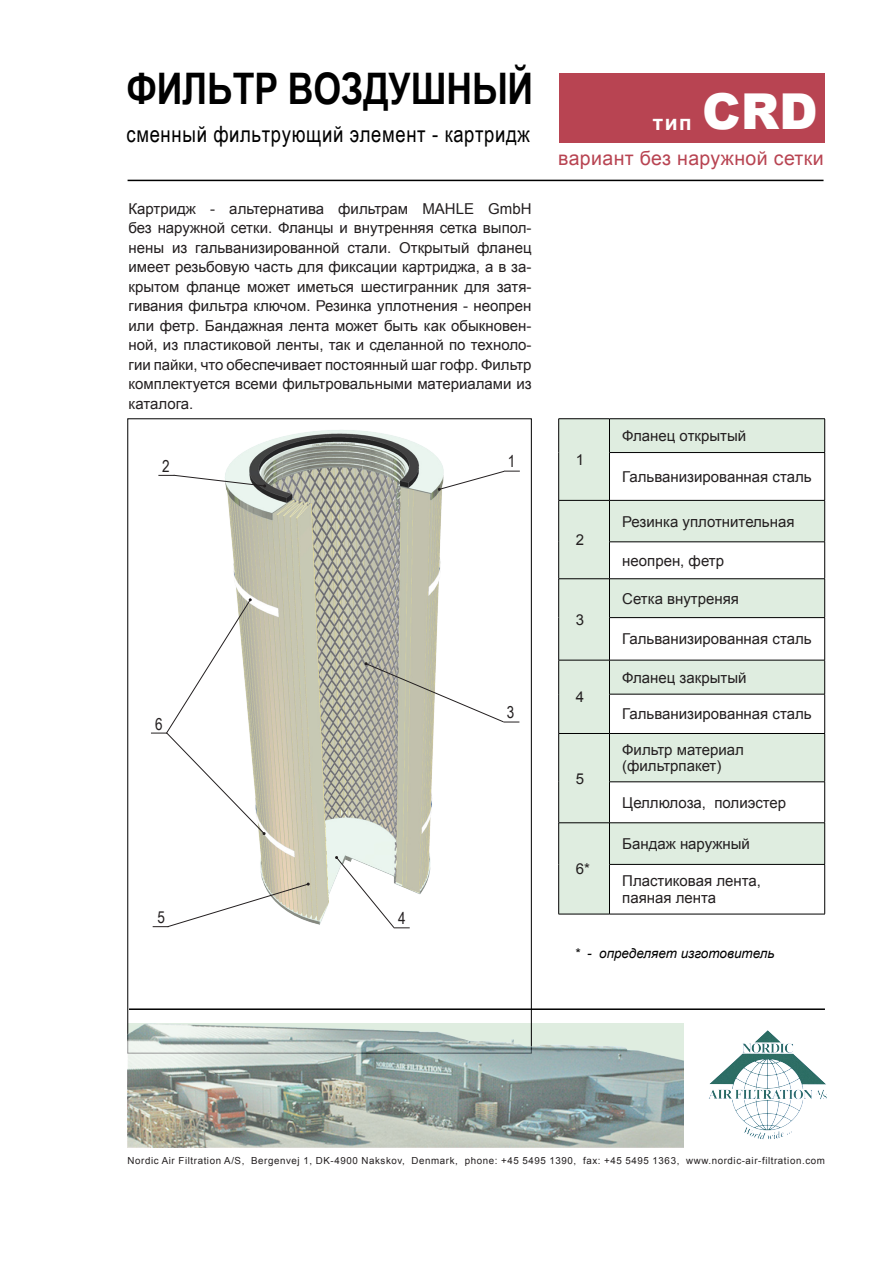
<style>
.page{position:relative;width:893px;height:1263px;background:#fff}
.page>*{position:absolute;margin:0;border:0;box-sizing:border-box;transform-origin:0 0}
.t1{font:900 49.5px "Arial";color:#fff}
.t2{font:700 43.5px "Arial Narrow";letter-spacing:-.005em;color:#000}
.t3{font:22.5px "Arial Narrow";letter-spacing:.03em;color:#000}
.t4{font:700 21px "Arial";color:#fff}
.t5{font:19.5px "Arial";letter-spacing:.02em;color:#b84452}
.t6{font:16.5px "Arial Narrow";color:#231f20}
.t7{font:15px/19.5px "Arial";color:#231f20}
.t8{font:italic 13.5px "Arial";color:#000}
.t9{font:9.75px "Arial";letter-spacing:.06em;color:#231f20}
</style>
<div class="page">
<div style="left:559px;top:73px;width:266px;height:69px;background:#b84452"></div>
<img style="left:709px;top:1030px;width:118px;height:109px">
<img style="left:225px;top:430px;width:219px;height:495px">
<svg style="left:559px;top:419px;width:265px;height:495px;fill:#dfede0"></svg>
<div style="left:609px;top:452px;width:216px;height:48px;background:#fff"></div>
<hr style="left:558px;top:418px;width:51px;height:1px;background:#000">
<hr style="left:558px;top:419px;width:1px;height:33px;background:#000">
<hr style="left:558px;top:452px;width:1px;height:48px;background:#000">
<hr style="left:609px;top:418px;width:216px;height:1px;background:#000">
<hr style="left:609px;top:419px;width:1px;height:33px;background:#000">
<hr style="left:824px;top:419px;width:1px;height:33px;background:#000">
<hr style="left:609px;top:452px;width:216px;height:1px;background:#000">
<hr style="left:609px;top:453px;width:1px;height:47px;background:#000">
<hr style="left:824px;top:453px;width:1px;height:47px;background:#000">
<hr style="left:558px;top:500px;width:51px;height:1px;background:#000">
<hr style="left:558px;top:501px;width:1px;height:41px;background:#000">
<hr style="left:558px;top:542px;width:1px;height:36px;background:#000">
<hr style="left:609px;top:500px;width:216px;height:1px;background:#000">
<hr style="left:609px;top:501px;width:1px;height:41px;background:#000">
<hr style="left:824px;top:501px;width:1px;height:41px;background:#000">
<hr style="left:609px;top:542px;width:216px;height:1px;background:#000">
<hr style="left:609px;top:542px;width:1px;height:36px;background:#000">
<hr style="left:824px;top:542px;width:1px;height:36px;background:#000">
<hr style="left:558px;top:578px;width:51px;height:1px;background:#000">
<hr style="left:558px;top:579px;width:1px;height:39px;background:#000">
<hr style="left:558px;top:618px;width:1px;height:42px;background:#000">
<hr style="left:609px;top:578px;width:216px;height:1px;background:#000">
<hr style="left:609px;top:579px;width:1px;height:38px;background:#000">
<hr style="left:824px;top:579px;width:1px;height:38px;background:#000">
<hr style="left:609px;top:617px;width:216px;height:1px;background:#000">
<hr style="left:609px;top:618px;width:1px;height:42px;background:#000">
<hr style="left:824px;top:618px;width:1px;height:42px;background:#000">
<hr style="left:558px;top:660px;width:51px;height:1px;background:#000">
<hr style="left:558px;top:660px;width:1px;height:34px;background:#000">
<hr style="left:558px;top:694px;width:1px;height:39px;background:#000">
<hr style="left:609px;top:660px;width:216px;height:1px;background:#000">
<hr style="left:609px;top:660px;width:1px;height:34px;background:#000">
<hr style="left:824px;top:660px;width:1px;height:34px;background:#000">
<hr style="left:609px;top:694px;width:216px;height:1px;background:#000">
<hr style="left:609px;top:694px;width:1px;height:39px;background:#000">
<hr style="left:824px;top:694px;width:1px;height:39px;background:#000">
<hr style="left:558px;top:733px;width:51px;height:1px;background:#000">
<hr style="left:558px;top:734px;width:1px;height:48px;background:#000">
<hr style="left:558px;top:782px;width:1px;height:40px;background:#000">
<hr style="left:609px;top:733px;width:216px;height:1px;background:#000">
<hr style="left:609px;top:734px;width:1px;height:48px;background:#000">
<hr style="left:824px;top:734px;width:1px;height:48px;background:#000">
<hr style="left:609px;top:781px;width:216px;height:1px;background:#000">
<hr style="left:609px;top:782px;width:1px;height:40px;background:#000">
<hr style="left:824px;top:782px;width:1px;height:40px;background:#000">
<hr style="left:558px;top:822px;width:51px;height:1px;background:#000">
<hr style="left:558px;top:823px;width:1px;height:41px;background:#000">
<hr style="left:558px;top:864px;width:1px;height:50px;background:#000">
<hr style="left:609px;top:822px;width:216px;height:1px;background:#000">
<hr style="left:609px;top:823px;width:1px;height:41px;background:#000">
<hr style="left:824px;top:823px;width:1px;height:41px;background:#000">
<hr style="left:609px;top:864px;width:216px;height:1px;background:#000">
<hr style="left:609px;top:865px;width:1px;height:49px;background:#000">
<hr style="left:824px;top:865px;width:1px;height:49px;background:#000">
<hr style="left:558px;top:914px;width:51px;height:1px;background:#000">
<hr style="left:609px;top:914px;width:216px;height:1px;background:#000">
<hr style="left:128px;top:180px;width:695px;height:1px;background:#000">
<hr style="left:129px;top:1008px;width:696px;height:2px;background:#000">
<img style="left:128px;top:1024px;width:556px;height:124px">
<svg style="left:158px;top:474px;width:108px;height:13px"></svg>
<svg style="left:438px;top:470px;width:82px;height:21px"></svg>
<svg style="left:365px;top:662px;width:154px;height:61px"></svg>
<svg style="left:151px;top:598px;width:115px;height:237px"></svg>
<svg style="left:153px;top:882px;width:157px;height:46px"></svg>
<svg style="left:335px;top:856px;width:75px;height:73px"></svg>
<p class="t2" style="left:126px;top:56px;width:408px">ФИЛЬТР ВОЗДУШНЫЙ</p>
<p class="t3" style="left:126px;top:118px;width:405px">сменный фильтрующий элемент - картридж</p>
<p class="t7" style="left:129px;top:199px;width:405px;text-align:justify">Картридж - альтернатива фильтрам MAHLE GmbH без наружной сетки. Фланцы и внутренняя сетка выпол&shy;нены из гальванизированной стали. Открытый фланец имеет резьбовую часть для фиксации картриджа, а в за&shy;крытом фланце может иметься шестигранник для затя&shy;гивания фильтра ключом. Резинка уплотнения - неопрен или фетр. Бандажная лента может быть как обыкновен&shy;ной, из пластиковой ленты, так и сделанной по техноло&shy;гии пайки, что обеспечивает постоянный шаг гофр. Фильтр комплектуется всеми фильтровальными материалами из каталога.</p>
<p class="t6" style="left:162px;top:454px;width:9px">2</p>
<p class="t6" style="left:155px;top:712px;width:9px">6</p>
<p class="t6" style="left:157px;top:905px;width:9px">5</p>
<p class="t6" style="left:398px;top:906px;width:9px">4</p>
<p class="t6" style="left:508px;top:449px;width:9px">1</p>
<p class="t6" style="left:507px;top:700px;width:9px">3</p>
<p class="t4" style="left:653px;top:109px;width:40px">тип</p>
<p class="t1" style="left:702px;top:75px;width:117px">CRD</p>
<p class="t5" style="left:558px;top:146px;width:267px">вариант без наружной сетки</p>
<p class="t7" style="left:576px;top:450px;width:10px">1</p>
<p class="t7" style="left:576px;top:530px;width:10px">2</p>
<p class="t7" style="left:576px;top:610px;width:10px">3</p>
<p class="t7" style="left:576px;top:687px;width:10px">4</p>
<p class="t7" style="left:576px;top:769px;width:10px">5</p>
<p class="t7" style="left:576px;top:859px;width:16px">6*</p>
<p class="t7" style="left:622px;top:426px;width:126px">Фланец открытый</p>
<p class="t7" style="left:622px;top:467px;width:191px">Гальванизированная сталь</p>
<p class="t7" style="left:622px;top:512px;width:174px">Резинка уплотнительная</p>
<p class="t7" style="left:622px;top:551px;width:103px">неопрен, фетр</p>
<p class="t7" style="left:622px;top:589px;width:118px">Сетка внутреняя</p>
<p class="t7" style="left:622px;top:629px;width:191px">Гальванизированная сталь</p>
<p class="t7" style="left:622px;top:668px;width:126px">Фланец закрытый</p>
<p class="t7" style="left:622px;top:704px;width:191px">Гальванизированная сталь</p>
<p class="t7" style="left:622px;top:741px;width:123px;line-height:16.5px">Фильтр материал (фильтрпакет)</p>
<p class="t7" style="left:622px;top:793px;width:165px">Целлюлоза, полиэстер</p>
<p class="t7" style="left:622px;top:834px;width:129px">Бандаж наружный</p>
<p class="t7" style="left:622px;top:871px;width:140px">Пластиковая лента,</p>
<p class="t7" style="left:622px;top:888px;width:95px">паяная лента</p>
<p class="t8" style="left:574px;top:945px;width:202px">* - определяет изготовитель</p>
<p class="t9" style="left:128px;top:1154px;width:699px">Nordic Air Filtration A/S, Bergenvej 1, DK-4900 Nakskov, Denmark, phone: +45 5495 1390, fax: +45 5495 1363, www.nordic-air-filtration.com</p>
</div>
